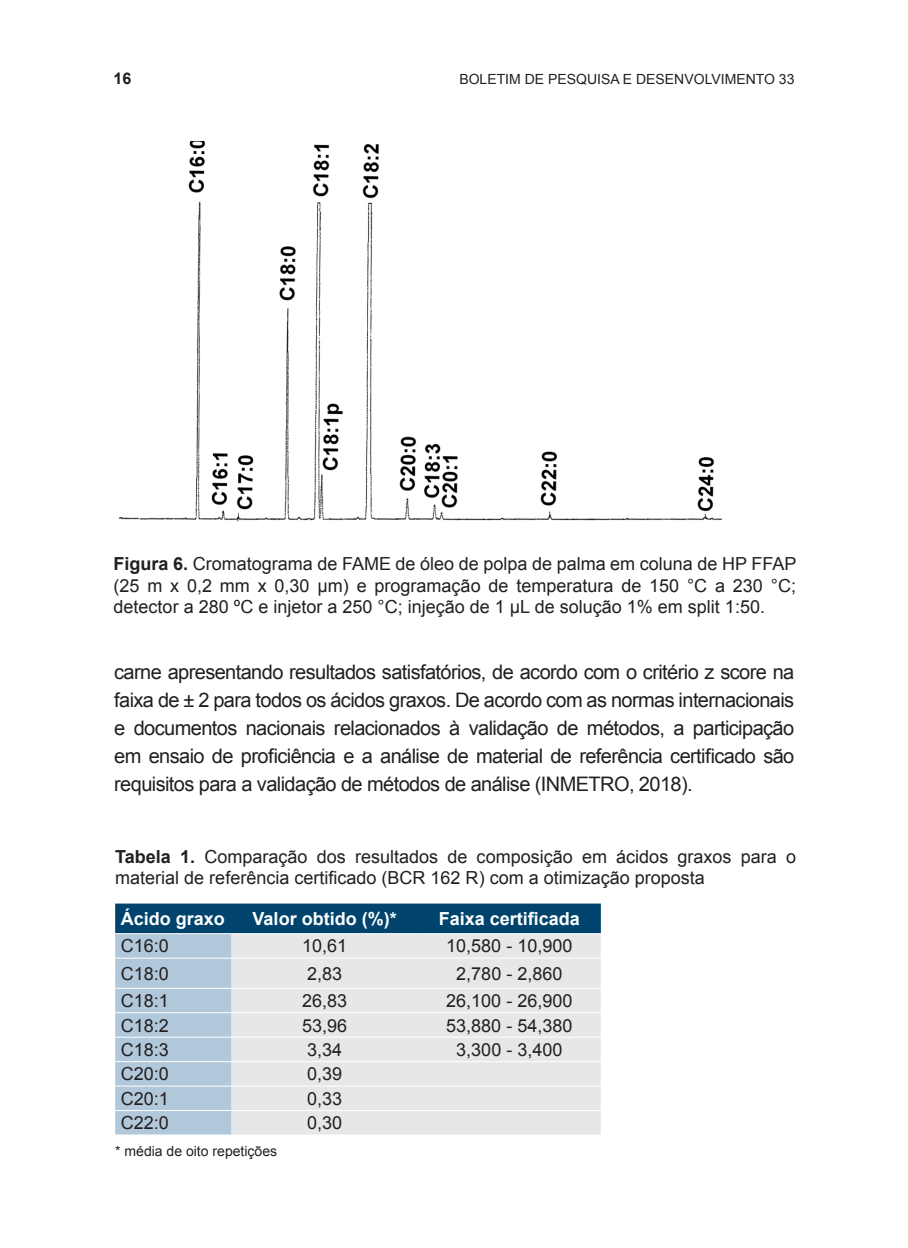
<style>
.page{position:relative;width:908px;height:1248px;background:#fff}
.page>*{position:absolute;margin:0;border:0;box-sizing:border-box;transform-origin:0 0}
.MIOLO{font:20px/28px "Arial";letter-spacing:-.03em;color:#231f20;text-align:justify}
.FIGURA_LEGENDA{font:18px/21.6px "Arial";color:#231f20;text-align:justify}
.TABELA_MIOLO{font:18px "Arial";color:#231f20}
.TABELA_TITULO{font:18px/21.6px "Arial";color:#231f20}
.TABELA_CABECA{font:700 18px "Arial";color:#fff}
.TABELA_CABECA_ESQUER{font:700 18px "Arial";color:#fff}
.t1{font:700 16px "Arial";color:#231f20}
.TABELA_FONTE{font:14px "Arial";color:#231f20}
.s1{font-weight:700}
</style>
<div class="page">
<img style="left:119px;top:142px;width:603px;height:379px">
<svg style="left:115px;top:903px;width:485px;height:231px;background:#6e95b0"></svg>
<div style="left:231px;top:934px;width:369px;height:200px;background:#e6e7e9"></div>
<hr style="left:115px;top:957px;width:116px;height:1px;background:#fff">
<hr style="left:115px;top:987px;width:116px;height:1px;background:#fff">
<hr style="left:115px;top:1012px;width:116px;height:1px;background:#fff">
<hr style="left:115px;top:1036px;width:116px;height:1px;background:#fff">
<hr style="left:115px;top:1061px;width:116px;height:1px;background:#fff">
<hr style="left:115px;top:1085px;width:116px;height:1px;background:#fff">
<hr style="left:115px;top:1109px;width:116px;height:1px;background:#fff">
<hr style="left:417px;top:957px;width:183px;height:1px;background:#fff">
<hr style="left:417px;top:987px;width:183px;height:1px;background:#fff">
<hr style="left:417px;top:1012px;width:183px;height:1px;background:#fff">
<hr style="left:417px;top:1036px;width:183px;height:1px;background:#fff">
<hr style="left:417px;top:1061px;width:183px;height:1px;background:#fff">
<hr style="left:417px;top:1085px;width:183px;height:1px;background:#fff">
<hr style="left:417px;top:1109px;width:183px;height:1px;background:#fff">
<hr style="left:115px;top:933px;width:116px;height:1px;background:#fff">
<hr style="left:417px;top:933px;width:183px;height:1px;background:#fff">
<hr style="left:231px;top:933px;width:186px;height:1px;background:#fff">
<hr style="left:231px;top:957px;width:186px;height:1px;background:#fff">
<hr style="left:231px;top:987px;width:186px;height:1px;background:#fff">
<hr style="left:231px;top:1012px;width:186px;height:1px;background:#fff">
<hr style="left:231px;top:1036px;width:186px;height:1px;background:#fff">
<hr style="left:231px;top:1061px;width:186px;height:1px;background:#fff">
<hr style="left:231px;top:1085px;width:186px;height:1px;background:#fff">
<hr style="left:231px;top:1109px;width:186px;height:1px;background:#fff">
<p class="t1" style="left:113px;top:67px;width:19px">16</p>
<p class="TABELA_FONTE" style="left:459px;top:69px;width:336px">BOLETIM DE PESQUISA E DESENVOLVIMENTO 33</p>
<p class="FIGURA_LEGENDA" style="left:113px;top:553px;width:684px"><span class="s1">Figura 6.</span> Cromatograma de FAME de óleo de polpa de palma em coluna de HP FFAP (25 m x 0,2 mm x 0,30 µm) e programação de temperatura de 150 °C a 230 °C; detector a 280 ºC e injetor a 250 °C; injeção de 1 µL de solução 1% em split 1:50.</p>
<p class="MIOLO" style="left:114px;top:658px;width:681px">carne apresentando resultados satisfatórios, de acordo com o critério z score na faixa de ± 2 para todos os ácidos graxos. De acordo com as normas internacionais e documentos nacionais relacionados à validação de métodos, a participação em ensaio de proficiência e a análise de material de referência certificado são requisitos para a validação de métodos de análise (INMETRO, 2018).</p>
<p class="TABELA_TITULO" style="left:115px;top:845px;width:682px"><span class="s1">Tabela 1.</span> Comparação dos resultados de composição em ácidos graxos para o material de referência certificado (BCR 162 R) com a otimização proposta</p>
<p class="TABELA_CABECA_ESQUER" style="left:121px;top:906px;width:106px">Ácido graxo</p>
<p class="TABELA_CABECA" style="left:252px;top:906px;width:146px">Valor obtido (%)*</p>
<p class="TABELA_CABECA" style="left:438px;top:906px;width:143px">Faixa certificada</p>
<p class="TABELA_MIOLO" style="left:121px;top:934px;width:50px">C16:0</p>
<p class="TABELA_MIOLO" style="left:302px;top:934px;width:47px">10,61</p>
<p class="TABELA_MIOLO" style="left:446px;top:934px;width:128px">10,580 - 10,900</p>
<p class="TABELA_MIOLO" style="left:121px;top:961px;width:50px">C18:0</p>
<p class="TABELA_MIOLO" style="left:307px;top:961px;width:37px">2,83</p>
<p class="TABELA_MIOLO" style="left:456px;top:961px;width:108px">2,780 - 2,860</p>
<p class="TABELA_MIOLO" style="left:121px;top:988px;width:50px">C18:1</p>
<p class="TABELA_MIOLO" style="left:302px;top:988px;width:47px">26,83</p>
<p class="TABELA_MIOLO" style="left:446px;top:988px;width:128px">26,100 - 26,900</p>
<p class="TABELA_MIOLO" style="left:121px;top:1013px;width:50px">C18:2</p>
<p class="TABELA_MIOLO" style="left:302px;top:1013px;width:47px">53,96</p>
<p class="TABELA_MIOLO" style="left:446px;top:1013px;width:128px">53,880 - 54,380</p>
<p class="TABELA_MIOLO" style="left:121px;top:1037px;width:50px">C18:3</p>
<p class="TABELA_MIOLO" style="left:307px;top:1037px;width:37px">3,34</p>
<p class="TABELA_MIOLO" style="left:456px;top:1037px;width:108px">3,300 - 3,400</p>
<p class="TABELA_MIOLO" style="left:121px;top:1062px;width:50px">C20:0</p>
<p class="TABELA_MIOLO" style="left:307px;top:1062px;width:37px">0,39</p>
<p class="TABELA_MIOLO" style="left:121px;top:1086px;width:50px">C20:1</p>
<p class="TABELA_MIOLO" style="left:307px;top:1086px;width:37px">0,33</p>
<p class="TABELA_MIOLO" style="left:121px;top:1111px;width:50px">C22:0</p>
<p class="TABELA_MIOLO" style="left:307px;top:1111px;width:37px">0,30</p>
<p class="TABELA_FONTE" style="left:115px;top:1141px;width:163px">* média de oito repetições</p>
</div>
